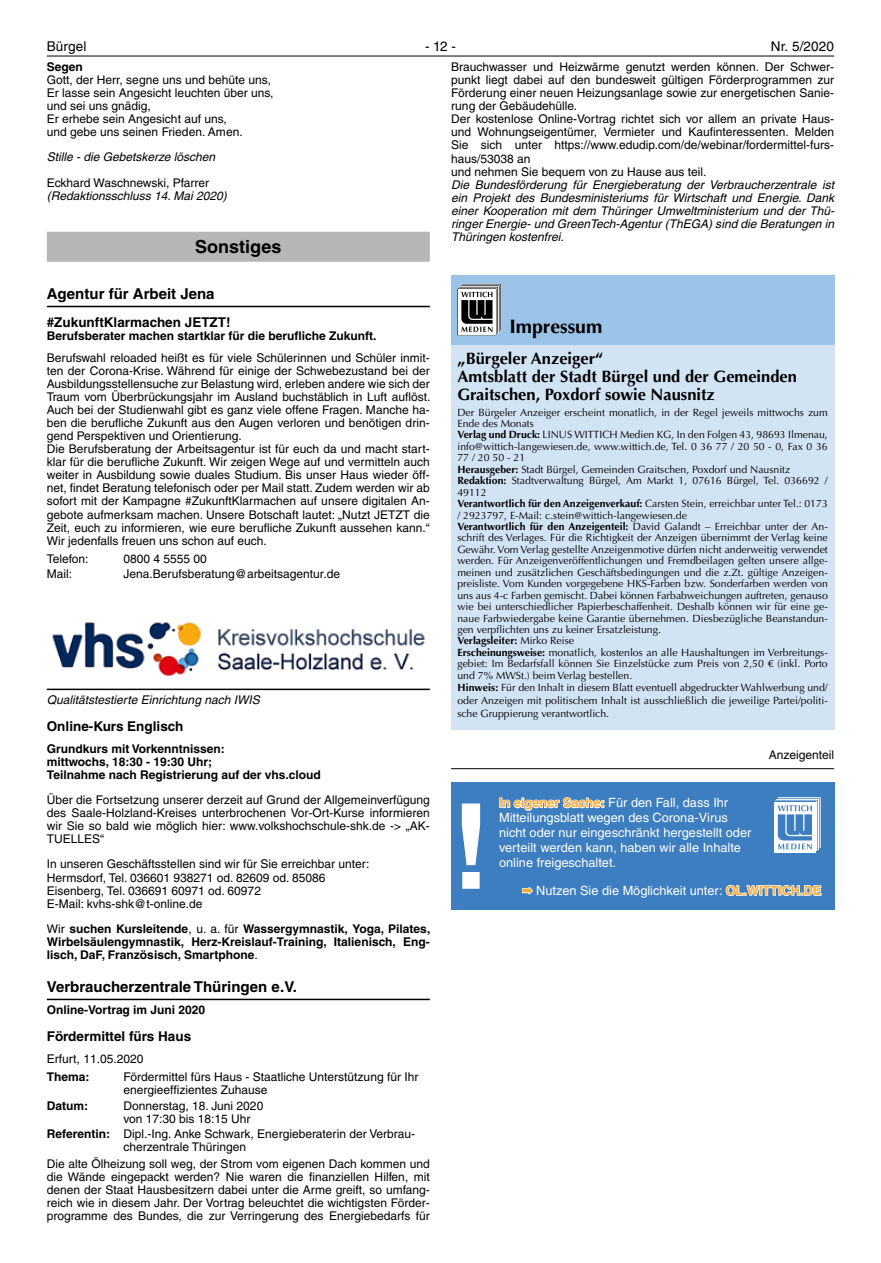
<style>
.page{position:relative;width:881px;height:1263px;background:#fff}
.page>*{position:absolute;margin:0;border:0;box-sizing:border-box;transform-origin:0 0}
.t1{font:700 118.8px "Helvetica LT";color:#fff}
.t2{font:700 19.5px "Optima LT";color:#000}
.t3{font:700 18px "Helvetica LT";color:#000}
.t4{font:700 16.5px/18px "Optima LT";color:#000}
.t5{font:700 15px "Helvetica LT";color:#000}
.t6{font:700 13.5px "Helvetica LT";color:#000}
.t7{font:13.5px "Helvetica LT";letter-spacing:.005em;color:#000}
.t8{font:12.75px/15px "Helvetica LT";color:#fff}
.t9{font:12px/13px "Helvetica LT";color:#000}
.t10{font:italic 12px/13px "Helvetica LT";color:#000;text-align:justify}
.t11{font:700 12px/13px "Helvetica LT";color:#000}
.t12{font:10.5px/11.4px "Optima LT";color:#000}
.s1{font-weight:700}
.s2{font-family:"Helvetica";font-weight:700;color:#feab34}
.s3{font-weight:400}
.s4{color:#feab34}
</style>
<div class="page">
<hr style="left:47px;top:56px;width:786px;height:1px;background:#000">
<div style="left:47px;top:232px;width:382px;height:30px;background:#b8b6b5"></div>
<hr style="left:47px;top:306px;width:382px;height:1px;background:#000">
<hr style="left:47px;top:689px;width:382px;height:1px;background:#000">
<hr style="left:47px;top:999px;width:382px;height:1px;background:#000">
<img style="left:52px;top:621px;width:373px;height:56px">
<div style="left:451px;top:333px;width:382px;height:396px;background:#d2e3f4"></div>
<div style="left:451px;top:275px;width:382px;height:69px;background:#9bc2e7"></div>
<svg style="left:457px;top:284px;width:44px;height:51px;background:#8c8d8d"></svg>
<hr style="left:451px;top:768px;width:382px;height:1px;background:#000">
<div style="left:451px;top:782px;width:382px;height:128px;background:#3c7ec0"></div>
<svg style="left:499px;top:797px;width:105px;height:14px"></svg>
<svg style="left:521px;top:887px;width:12px;height:8px"></svg>
<svg style="left:725px;top:884px;width:97px;height:13px"></svg>
<div style="left:773px;top:801px;width:43px;height:52px;background:#fff"></div>
<svg style="left:773px;top:802px;width:1px;height:50px"></svg>
<svg style="left:774px;top:797px;width:47px;height:54px"></svg>
<p class="t7" style="left:47px;top:38px;width:41px">Bürgel</p>
<p class="t7" style="left:425px;top:38px;width:32px">- 12 -</p>
<p class="t7" style="left:770px;top:38px;width:64px">Nr. 5/2020</p>
<p class="t9" style="left:451px;top:60px;width:384px">Brauchwasser und Heizwärme genutzt werden können. Der Schwer&shy;punkt liegt dabei auf den bundesweit gültigen Förderprogrammen zur Förderung einer neuen Heizungsanlage sowie zur energetischen Sanie&shy;rung der Gebäudehülle.<br>Der kostenlose Online-Vortrag richtet sich vor allem an private Haus&shy;und Wohnungseigentümer, Vermieter und Kaufinteressenten. Melden Sie sich unter https://www.edudip.com/de/webinar/fordermittel-furs&shy;haus/53038 an<br>und nehmen Sie bequem von zu Hause aus teil.</p>
<p class="t10" style="left:451px;top:178px;width:384px">Die Bundesförderung für Energieberatung der Verbraucherzentrale ist ein Projekt des Bundesministeriums für Wirtschaft und Energie. Dank einer Kooperation mit dem Thüringer Umweltministerium und der Thü&shy;ringer Energie- und GreenTech-Agentur (ThEGA) sind die Beratungen in Thüringen kostenfrei.</p>
<p class="t11" style="left:47px;top:60px;width:38px">Segen</p>
<p class="t9" style="left:47px;top:73px;width:228px">Gott, der Herr, segne uns und behüte uns, Er lasse sein Angesicht leuchten über uns, und sei uns gnädig,<br>Er erhebe sein Angesicht auf uns,<br>und gebe uns seinen Frieden. Amen.</p>
<p class="t10" style="left:47px;top:151px;width:170px">Stille - die Gebetskerze löschen</p>
<p class="t9" style="left:47px;top:176px;width:164px">Eckhard Waschnewski, Pfarrer</p>
<p class="t10" style="left:47px;top:189px;width:182px">(Redaktionsschluss 14. Mai 2020)</p>
<h3 class="t3" style="left:195px;top:236px;width:88px">Sonstiges</h3>
<p class="t5" style="left:47px;top:285px;width:169px">Agentur für Arbeit Jena</p>
<p class="t6" style="left:47px;top:314px;width:185px">#ZukunftKlarmachen JETZT!</p>
<p class="t11" style="left:47px;top:329px;width:331px">Berufsberater machen startklar für die berufliche Zukunft.</p>
<p class="t9" style="left:47px;top:351px;width:385px">Berufswahl reloaded heißt es für viele Schülerinnen und Schüler inmit&shy;ten der Corona-Krise. Während für einige der Schwebezustand bei der Ausbildungsstellensuche zur Belastung wird, erleben andere wie sich der Traum vom Überbrückungsjahr im Ausland buchstäblich in Luft auflöst.<br>Auch bei der Studienwahl gibt es ganz viele offene Fragen. Manche ha&shy;ben die berufliche Zukunft aus den Augen verloren und benötigen drin&shy;gend Perspektiven und Orientierung.<br>Die Berufsberatung der Arbeitsagentur ist für euch da und macht start&shy;klar für die berufliche Zukunft. Wir zeigen Wege auf und vermitteln auch weiter in Ausbildung sowie duales Studium. Bis unser Haus wieder öff&shy;net, findet Beratung telefonisch oder per Mail statt. Zudem werden wir ab sofort mit der Kampagne #ZukunftKlarmachen auf unsere digitalen An&shy;gebote aufmerksam machen. Unsere Botschaft lautet: „Nutzt JETZT die Zeit, euch zu informieren, wie eure berufliche Zukunft aussehen kann.“ Wir jedenfalls freuen uns schon auf euch.</p>
<p class="t9" style="left:47px;top:552px;width:43px">Telefon:</p>
<p class="t9" style="left:123px;top:552px;width:85px">0800 4 5555 00</p>
<p class="t9" style="left:47px;top:567px;width:27px">Mail:</p>
<p class="t9" style="left:123px;top:567px;width:218px">Jena.Berufsberatung@arbeitsagentur.de</p>
<h2 class="t2" style="left:509px;top:315px;width:94px">Impressum</h2>
<h3 class="t4" style="left:457px;top:349px;width:341px">„Bürgeler Anzeiger“<br>Amtsblatt der Stadt Bürgel und der Gemeinden<br>Graitschen, Poxdorf sowie Nausnitz</h3>
<p class="t12" style="left:457px;top:406px;width:372px">Der Bürgeler Anzeiger erscheint monatlich, in der Regel jeweils mittwochs zum Ende des Monats<br><span class="s1">Verlag und Druck:</span> LINUS WITTICH Medien KG, In den Folgen 43, 98693 Ilmenau, info@wittich-langewiesen.de, www.wittich.de, Tel. 0 36 77 / 20 50 - 0, Fax 0 36<br>77 / 20 50 - 21<br><span class="s1">Herausgeber:</span> Stadt Bürgel, Gemeinden Graitschen, Poxdorf und Nausnitz <span class="s1">Redaktion:</span> Stadtverwaltung Bürgel, Am Markt 1, 07616 Bürgel, Tel. 036692 / 49112<br><span class="s1">Verantwortlich für den Anzeigenverkauf:</span> Carsten Stein, erreichbar unter Tel.: 0173 / 2923797, E-Mail: c.stein@wittich-langewiesen.de<br><span class="s1">Verantwortlich für den Anzeigenteil:</span> David Galandt – Erreichbar unter der An&shy;schrift des Verlages. Für die Richtigkeit der Anzeigen übernimmt der Verlag keine Gewähr. Vom Verlag gestellte Anzeigenmotive dürfen nicht anderweitig verwendet werden. Für Anzeigenveröffentlichungen und Fremdbeilagen gelten unsere allge&shy;meinen und zusätzlichen Geschäftsbedingungen und die z.Zt. gültige Anzeigen&shy;preisliste. Vom Kunden vorgegebene HKS-Farben bzw. Sonderfarben werden von uns aus 4-c Farben gemischt. Dabei können Farbabweichungen auftreten, genauso wie bei unterschiedlicher Papierbeschaffenheit. Deshalb können wir für eine ge&shy;naue Farbwiedergabe keine Garantie übernehmen. Diesbezügliche Beanstandun&shy;gen verpflichten uns zu keiner Ersatzleistung.<br><span class="s1">Verlagsleiter:</span> Mirko Reise<br><span class="s1">Erscheinungsweise:</span> monatlich, kostenlos an alle Haushaltungen im Verbreitungs&shy;gebiet: Im Bedarfsfall können Sie Einzelstücke zum Preis von 2,50 € (inkl. Porto und 7% MWSt.) beim Verlag bestellen.</p>
<p class="t12" style="left:457px;top:682px;width:372px;line-height:12.6px;text-align:justify"><span class="s1">Hinweis:</span> Für den Inhalt in diesem Blatt eventuell abgedruckter Wahlwerbung und/ oder Anzeigen mit politischem Inhalt ist ausschließlich die jeweilige Partei/politi&shy;sche Gruppierung verantwortlich.</p>
<p class="t9" style="left:768px;top:748px;width:67px">Anzeigenteil</p>
<p class="t8" style="left:499px;top:795px;width:254px"><span class="s2">In eigener Sache:</span> Für den Fall, dass Ihr Mitteilungsblatt wegen des Corona-Virus nicht oder nur eingeschränkt hergestellt oder verteilt werden kann, haben wir alle Inhalte online freigeschaltet.</p>
<p class="t10" style="left:47px;top:693px;width:214px">Qualitätstestierte Einrichtung nach IWIS</p>
<p class="t6" style="left:47px;top:718px;width:138px">Online-Kurs Englisch</p>
<p class="t11" style="left:47px;top:742px;width:275px">Grundkurs mit Vorkenntnissen:<br>mittwochs, 18:30 - 19:30 Uhr;<br>Teilnahme nach Registrierung auf der vhs.cloud</p>
<p class="t9" style="left:47px;top:793px;width:384px;text-align:justify">Über die Fortsetzung unserer derzeit auf Grund der Allgemeinverfügung des Saale-Holzland-Kreises unterbrochenen Vor-Ort-Kurse informieren wir Sie so bald wie möglich hier: www.volkshochschule-shk.de -&gt; „AK-TUELLES“</p>
<p class="t9" style="left:47px;top:858px;width:324px">In unseren Geschäftsstellen sind wir für Sie erreichbar unter:<br>Hermsdorf, Tel. 036601 938271 od. 82609 od. 85086<br>Eisenberg, Tel. 036691 60971 od. 60972<br>E-Mail: kvhs-shk@t-online.de</p>
<p class="t11" style="left:47px;top:922px;width:385px;text-align:justify"><span class="s3">Wir</span> suchen Kursleitende<span class="s3">, u. a. für</span> Wassergymnastik, Yoga, Pilates, Wirbelsäulengymnastik, Herz-Kreislauf-Training, Italienisch, Eng&shy;lisch, DaF, Französisch, Smartphone<span class="s3">.</span></p>
<p class="t5" style="left:47px;top:978px;width:251px">Verbraucherzentrale Thüringen e.V.</p>
<p class="t11" style="left:47px;top:1003px;width:160px">Online-Vortrag im Juni 2020</p>
<p class="t6" style="left:47px;top:1028px;width:146px">Fördermittel fürs Haus</p>
<p class="t9" style="left:47px;top:1052px;width:98px">Erfurt, 11.05.2020</p>
<p class="t11" style="left:47px;top:1070px;width:44px">Thema:</p>
<p class="t9" style="left:123px;top:1070px;width:296px">Fördermittel fürs Haus - Staatliche Unterstützung für Ihr energieeffizientes Zuhause</p>
<p class="t11" style="left:47px;top:1099px;width:43px">Datum:</p>
<p class="t9" style="left:123px;top:1099px;width:141px">Donnerstag, 18. Juni 2020 von 17:30 bis 18:15 Uhr</p>
<p class="t9" style="left:123px;top:1127px;width:293px;text-indent:-77px"><span class="s1">Referentin:</span> Dipl.-Ing. Anke Schwark, Energieberaterin der Verbrau&shy;cherzentrale Thüringen</p>
<p class="t9" style="left:47px;top:1157px;width:384px;text-align:justify">Die alte Ölheizung soll weg, der Strom vom eigenen Dach kommen und die Wände eingepackt werden? Nie waren die finanziellen Hilfen, mit denen der Staat Hausbesitzern dabei unter die Arme greift, so umfang&shy;reich wie in diesem Jahr. Der Vortrag beleuchtet die wichtigsten Förder&shy;programme des Bundes, die zur Verringerung des Energiebedarfs für</p>
<h1 class="t1" style="left:451px;top:774px;width:41px">!</h1>
<p class="t8" style="left:522px;top:883px;width:300px"><span class="s4">➡</span> Nutzen Sie die Möglichkeit unter: <span class="s2">OL.WITTICH.DE</span></p>
</div>
